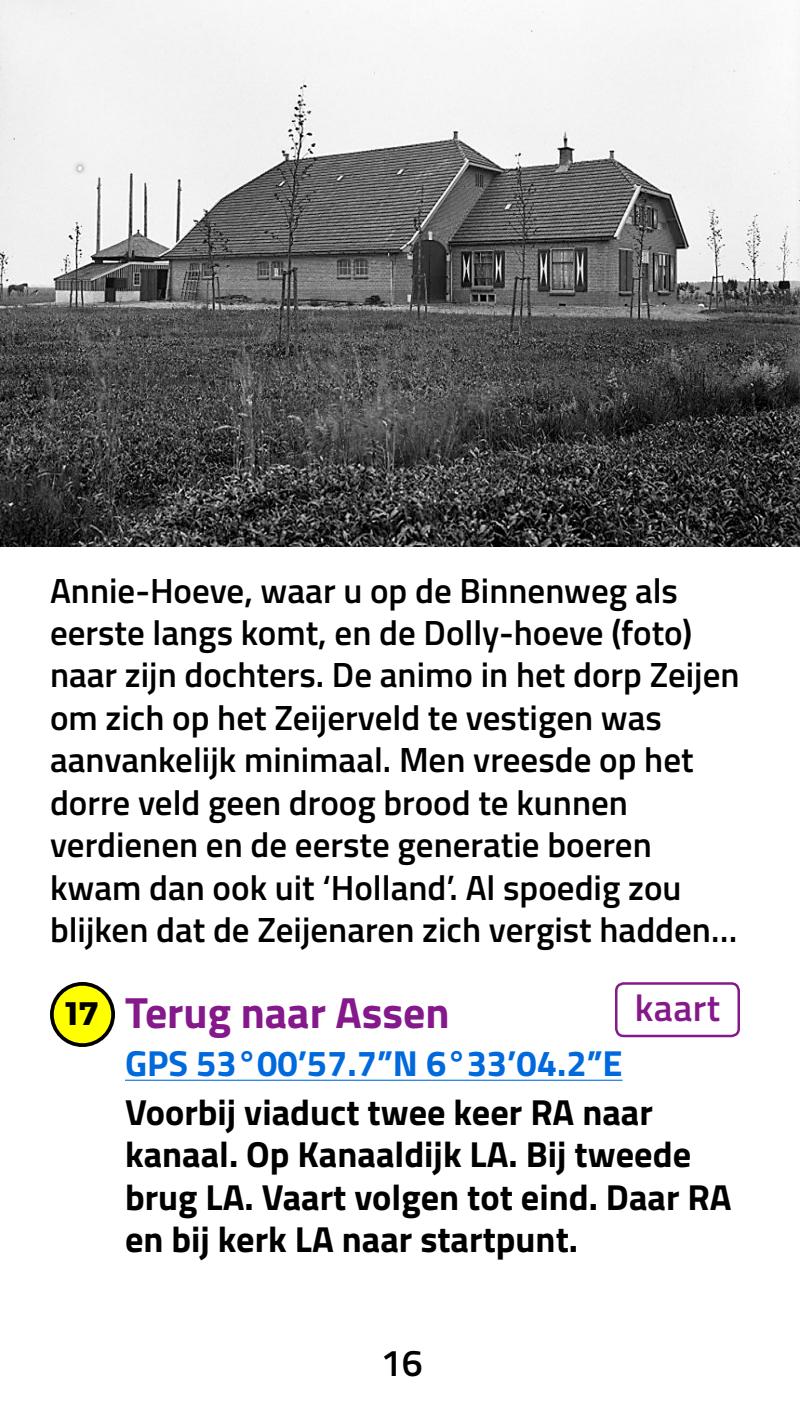
<style>
.page{position:relative;width:800px;height:1420px;background:#fff}
.page>*{position:absolute;margin:0;border:0;box-sizing:border-box;transform-origin:0 0}
.t1{font:700 43.75px "Titillium";color:#85188a}
.t2{font:600 37.5px "Titillium";letter-spacing:.01em;color:#85188a}
.t3{font:600 37.5px "Titillium";color:#000}
.t4{font:700 36.25px/42.5px "Titillium";color:#000}
.t5{font:700 36.25px "Titillium";color:#0069dc}
.t6{font:600 35px/42.5px "Titillium";color:#000}
.s1{font-family:"Montserrat";font-size:32.5px;color:#000}
</style>
<div class="page">
<hr style="left:125px;top:1080px;width:498px;height:1px;background:#0069dc">
<div style="left:52px;top:984px;width:61px;height:61px;background:#ff0;border-radius:50%"></div>
<div style="left:50px;top:982px;width:65px;height:65px;border:4px solid #000;border-radius:50%"></div>
<div style="left:615px;top:982px;width:125px;height:55px;border:2px solid #85188a;border-radius:8px"></div>
<img style="left:0;top:0;width:800px;height:546px">
<p class="t6" style="left:50px;top:567px;width:691px">Annie-Hoeve, waar u op de Binnenweg als eerste langs komt, en de Dolly-hoeve (foto) naar zijn dochters. De animo in het dorp Zeijen om zich op het Zeijerveld te vestigen was aanvankelijk minimaal. Men vreesde op het dorre veld geen droog brood te kunnen verdienen en de eerste generatie boeren kwam dan ook uit ‘Holland’. Al spoedig zou blijken dat de Zeijenaren zich vergist hadden…</p>
<p class="t1" style="left:66px;top:979px;width:386px"><span class="s1">17</span> Terug naar Assen</p>
<p class="t2" style="left:635px;top:980px;width:87px">kaart</p>
<p class="t5" style="left:125px;top:1036px;width:499px">GPS 53°00’57.7”N 6°33’04.2”E</p>
<p class="t4" style="left:125px;top:1089px;width:608px">Voorbij viaduct twee keer RA naar kanaal. Op Kanaaldijk LA. Bij tweede brug LA. Vaart volgen tot eind. Daar RA en bij kerk LA naar startpunt.</p>
<p class="t3" style="left:381px;top:1335px;width:43px">16</p>
</div>
